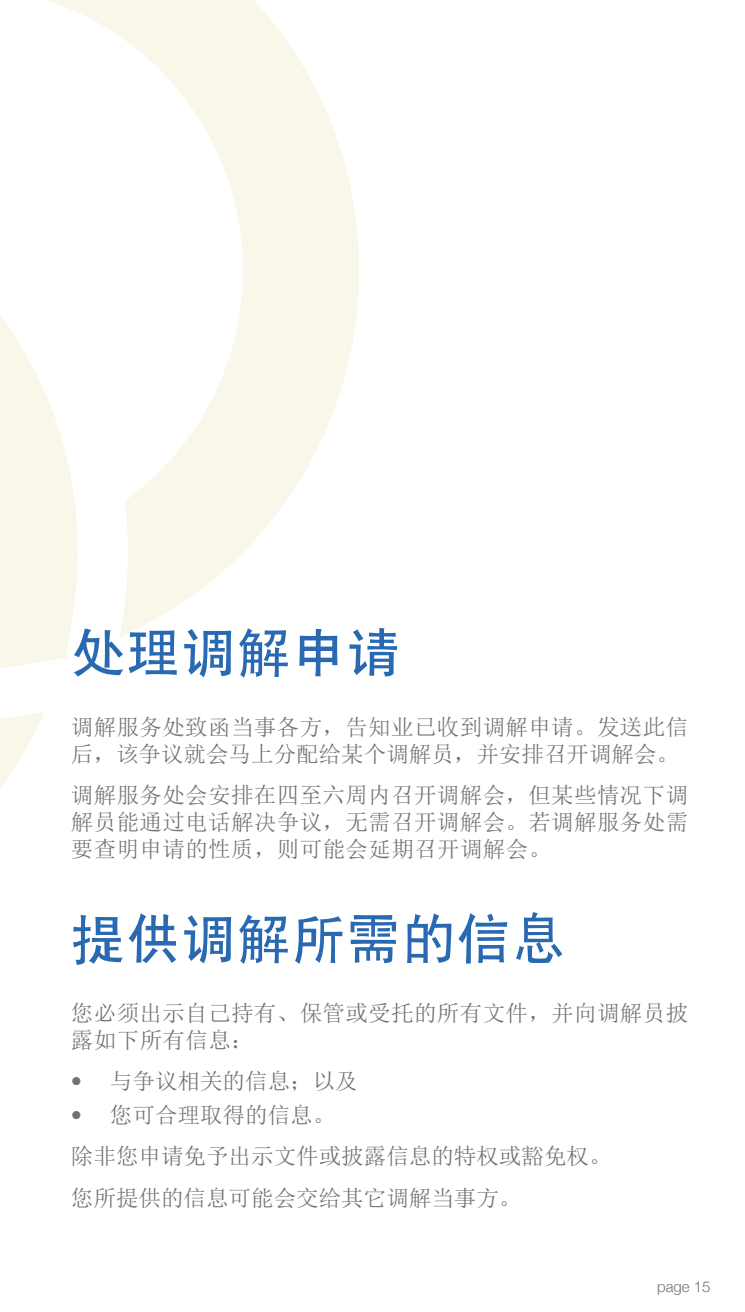
<style>
.page{position:relative;width:745px;height:1312px;background:#fff}
.page>*{position:absolute;margin:0;border:0;box-sizing:border-box;transform-origin:0 0}
.t1{font:55px "MS Hei";color:#2869b1}
.t2{font:22.5px/27px "Sim Sun";letter-spacing:.015em;color:#717074}
.t3{font:300 15px "Helvetica Neue";color:#717074}
.s1{font-family:"Helvetica Neue";font-weight:300}
</style>
<div class="page">
<svg style="left:47px;top:0;width:312px;height:636px"></svg>
<svg style="left:0;top:712px;width:44px;height:76px"></svg>
<svg style="left:0;top:136px;width:94px;height:532px"></svg>
<p class="t1" style="left:71px;top:624px;width:331px">处理调解申请</p>
<p class="t2" style="left:71px;top:713px;width:618px">调解服务处致函当事各方，告知业已收到调解申请。发送此信后，该争议就会马上分配给某个调解员，并安排召开调解会。</p>
<p class="t2" style="left:71px;top:781px;width:618px;text-align:justify">调解服务处会安排在四至六周内召开调解会，但某些情况下调解员能通过电话解决争议，无需召开调解会。若调解服务处需要查明申请的性质，则可能会延期召开调解会。</p>
<p class="t1" style="left:71px;top:910px;width:497px">提供调解所需的信息</p>
<p class="t2" style="left:71px;top:999px;width:618px">您必须出示自己持有、保管或受托的所有文件，并向调解员披露如下所有信息：</p>
<p class="t2" style="left:71px;top:1067px;width:288px"><span class="s1">•</span> 与争议相关的信息；以及</p>
<p class="t2" style="left:71px;top:1101px;width:265px"><span class="s1">•</span> 您可合理取得的信息。</p>
<p class="t2" style="left:71px;top:1142px;width:541px">除非您申请免予出示文件或披露信息的特权或豁免权。</p>
<p class="t2" style="left:71px;top:1183px;width:451px">您所提供的信息可能会交给其它调解当事方。</p>
<p class="t3" style="left:656px;top:1273px;width:55px">page 15</p>
</div>
